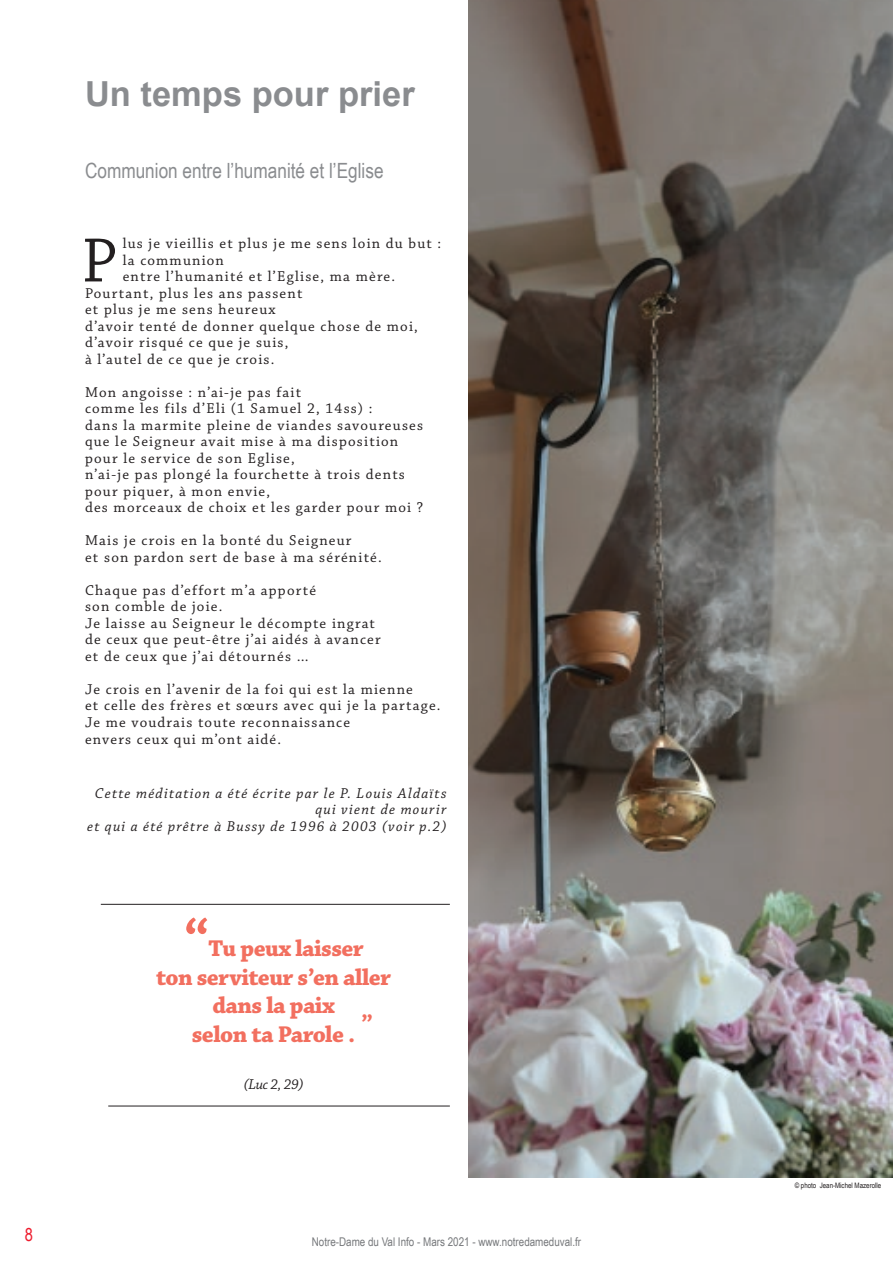
<style>
.page{position:relative;width:893px;height:1263px;background:#fff}
.page>*{position:absolute;margin:0;border:0;box-sizing:border-box;transform-origin:0 0}
.t1{font:65.7px "Chaparral Pro";color:#231f20}
.t2{font:700 34.5px "Arial";color:#8a8c8f}
.t3{font:700 24px/28.8px "Chaparral Pro";letter-spacing:-.025em;color:#f26f5f;text-align:center}
.t4{font:21px "Arial Narrow";color:#8a8c8f}
.t5{font:18px "Arial Narrow";color:#ee1b2d}
.t6{font:15px/16.5px "Chaparral Pro";letter-spacing:.08em;color:#231f20}
.t7{font:italic 15px/16.5px "Chaparral Pro";letter-spacing:.08em;color:#231f20;text-align:right}
.t8{font:12px "Arial Narrow";color:#76787b}
.t9{font:7.5px "Arial Narrow";color:#231f20}
.s1{font-size:52.5px}
</style>
<div class="page">
<hr style="left:101px;top:904px;width:349px;height:1px;background:#231f20">
<hr style="left:108px;top:1106px;width:342px;height:1px;background:#231f20">
<img style="left:468px;top:0;width:425px;height:1178px">
<h2 class="t2" style="left:85px;top:71px;width:331px">Un temps pour prier</h2>
<h3 class="t4" style="left:85px;top:155px;width:300px">Communion entre l’humanité et l’Eglise</h3>
<h1 class="t1" style="left:81px;top:224px;width:37px">P</h1>
<p class="t6" style="left:123px;top:236px;width:320px">lus je vieillis et plus je me sens loin du but :</p>
<p class="t6" style="left:123px;top:253px;width:103px">la communion</p>
<p class="t6" style="left:123px;top:269px;width:274px">entre l’humanité et l’Eglise, ma mère.</p>
<p class="t6" style="left:85px;top:286px;width:219px">Pourtant, plus les ans passent</p>
<p class="t6" style="left:85px;top:302px;width:192px">et plus je me sens heureux</p>
<p class="t6" style="left:85px;top:319px;width:334px">d’avoir tenté de donner quelque chose de moi,</p>
<p class="t6" style="left:85px;top:335px;width:205px">d’avoir risqué ce que je suis,</p>
<p class="t6" style="left:85px;top:352px;width:191px">à l’autel de ce que je crois.</p>
<p class="t6" style="left:85px;top:385px;width:340px">Mon angoisse : n’ai-je pas fait<br>comme les fils d’Eli (1 Samuel 2, 14ss) :<br>dans la marmite pleine de viandes savoureuses que le Seigneur avait mise à ma disposition pour le service de son Eglise,<br>n’ai-je pas plongé la fourchette à trois dents pour piquer, à mon envie,<br>des morceaux de choix et les garder pour moi ?</p>
<p class="t6" style="left:85px;top:533px;width:298px">Mais je crois en la bonté du Seigneur<br>et son pardon sert de base à ma sérénité.</p>
<p class="t6" style="left:85px;top:583px;width:297px">Chaque pas d’effort m’a apporté<br>son comble de joie.<br>Je laisse au Seigneur le décompte ingrat de ceux que peut-être j’ai aidés à avancer et de ceux que j’ai détournés …</p>
<p class="t6" style="left:85px;top:682px;width:357px">Je crois en l’avenir de la foi qui est la mienne<br>et celle des frères et sœurs avec qui je la partage.<br>Je me voudrais toute reconnaissance<br>envers ceux qui m’ont aidé.</p>
<p class="t7" style="left:87px;top:785px;width:361px">Cette méditation a été écrite par le P. Louis Aldaïts qui vient de mourir<br>et qui a été prêtre à Bussy de 1996 à 2003 (voir p.2)</p>
<h3 class="t3" style="left:156px;top:935px;width:236px"><span class="s1">“</span>Tu peux laisser<br>ton serviteur s’en aller dans la paix<br>selon ta Parole .</h3>
<p class="t7" style="left:244px;top:1077px;width:61px">(Luc 2, 29)</p>
<h3 class="t3" style="left:361px;top:1009px;width:13px">”</h3>
<p class="t5" style="left:25px;top:1221px;width:10px">8</p>
<p class="t8" style="left:312px;top:1233px;width:271px">Notre-Dame du Val Info - Mars 2021 - www.notredameduval.fr</p>
<p class="t9" style="left:795px;top:1179px;width:88px">© photo Jean-Michel Mazerolle</p>
</div>
